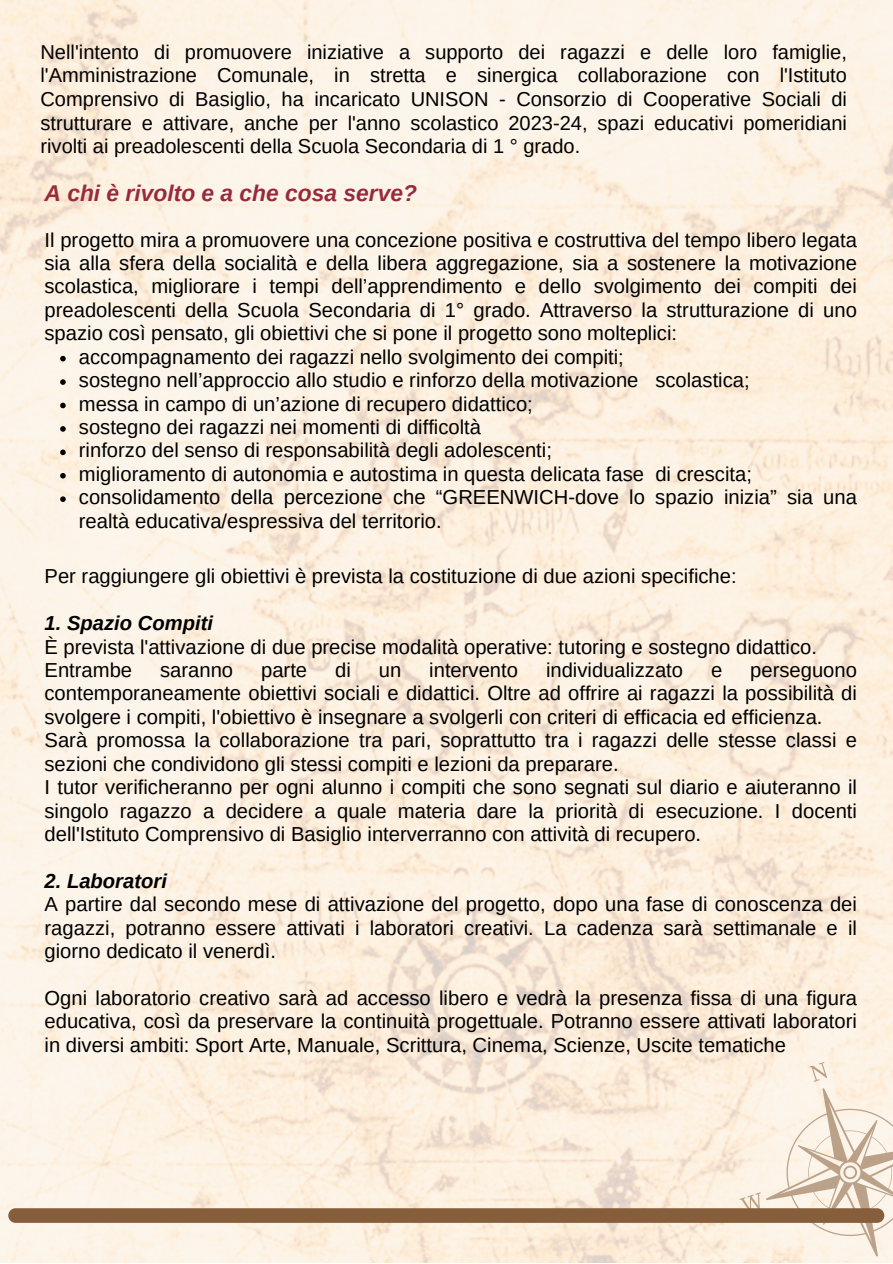
<style>
.page{position:relative;width:893px;height:1264px;background:#fff}
.page>*{position:absolute;margin:0;border:0;box-sizing:border-box;transform-origin:0 0}
.t1{font:italic 700 22.8px "Arimo";color:#992a3c}
.t2{font:20.25px/23.4px "Arimo";color:#000;text-align:justify}
.t3{font:italic 700 20.25px "Arimo";color:#000}
.t4{font:20.1px/23.5px "Arimo";color:#000;text-align:justify}
</style>
<div class="page">
<img style="left:0;top:0;width:892px;height:1262px">
<div style="left:8px;top:1208px;width:876px;height:14px;background:#865e3b;border-radius:7px"></div>
<svg style="left:739px;top:1061px;width:153px;height:201px;background:#ebdecd"></svg>
<svg style="left:60px;top:356px;width:6px;height:5px"></svg>
<svg style="left:60px;top:379px;width:6px;height:6px"></svg>
<svg style="left:60px;top:403px;width:6px;height:5px"></svg>
<svg style="left:60px;top:426px;width:6px;height:6px"></svg>
<svg style="left:60px;top:449px;width:6px;height:6px"></svg>
<svg style="left:60px;top:473px;width:6px;height:5px"></svg>
<svg style="left:60px;top:496px;width:6px;height:6px"></svg>
<p class="t4" style="left:40px;top:40px;width:808px">Nell'intento di promuovere iniziative a supporto dei ragazzi e delle loro famiglie, l'Amministrazione Comunale, in stretta e sinergica collaborazione con l'Istituto Comprensivo di Basiglio, ha incaricato UNISON - Consorzio di Cooperative Sociali di strutturare e attivare, anche per l'anno scolastico 2023-24, spazi educativi pomeridiani rivolti ai preadolescenti della Scuola Secondaria di 1 ° grado.</p>
<p class="t1" style="left:45px;top:180px;width:374px">A chi è rivolto e a che cosa serve?</p>
<p class="t2" style="left:45px;top:228px;width:813px">Il progetto mira a promuovere una concezione positiva e costruttiva del tempo libero legata sia alla sfera della socialità e della libera aggregazione, sia a sostenere la motivazione scolastica, migliorare i tempi dell’apprendimento e dello svolgimento dei compiti dei preadolescenti della Scuola Secondaria di 1° grado. Attraverso la strutturazione di uno spazio così pensato, gli obiettivi che si pone il progetto sono molteplici:</p>
<p class="t2" style="left:79px;top:345px;width:546px">accompagnamento dei ragazzi nello svolgimento dei compiti;</p>
<p class="t2" style="left:79px;top:368px;width:672px">sostegno nell’approccio allo studio e rinforzo della motivazione scolastica;</p>
<p class="t2" style="left:79px;top:392px;width:455px">messa in campo di un’azione di recupero didattico;</p>
<p class="t2" style="left:79px;top:415px;width:404px">sostegno dei ragazzi nei momenti di difficoltà</p>
<p class="t2" style="left:79px;top:438px;width:474px">rinforzo del senso di responsabilità degli adolescenti;</p>
<p class="t2" style="left:79px;top:462px;width:674px">miglioramento di autonomia e autostima in questa delicata fase di crescita;</p>
<p class="t2" style="left:79px;top:485px;width:779px">consolidamento della percezione che “GREENWICH-dove lo spazio inizia” sia una realtà educativa/espressiva del territorio.</p>
<p class="t2" style="left:45px;top:564px;width:693px">Per raggiungere gli obiettivi è prevista la costituzione di due azioni specifiche:</p>
<p class="t3" style="left:45px;top:612px;width:170px">1. Spazio Compiti</p>
<p class="t2" style="left:45px;top:635px;width:773px">È prevista l'attivazione di due precise modalità operative: tutoring e sostegno didattico.</p>
<p class="t2" style="left:45px;top:658px;width:89px">Entrambe</p>
<p class="t2" style="left:160px;top:658px;width:75px">saranno</p>
<p class="t2" style="left:261px;top:658px;width:48px">parte</p>
<p class="t2" style="left:335px;top:658px;width:17px">di</p>
<p class="t2" style="left:379px;top:658px;width:24px">un</p>
<p class="t2" style="left:429px;top:658px;width:90px">intervento</p>
<p class="t2" style="left:546px;top:658px;width:139px">individualizzato</p>
<p class="t2" style="left:711px;top:658px;width:13px">e</p>
<p class="t2" style="left:45px;top:658px;width:813px;text-indent:705px">perseguono contemporaneamente obiettivi sociali e didattici. Oltre ad offrire ai ragazzi la possibilità di svolgere i compiti, l'obiettivo è insegnare a svolgerli con criteri di efficacia ed efficienza.</p>
<p class="t2" style="left:45px;top:728px;width:813px">Sarà promossa la collaborazione tra pari, soprattutto tra i ragazzi delle stesse classi e sezioni che condividono gli stessi compiti e lezioni da preparare.</p>
<p class="t2" style="left:45px;top:775px;width:813px">I tutor verificheranno per ogni alunno i compiti che sono segnati sul diario e aiuteranno il singolo ragazzo a decidere a quale materia dare la priorità di esecuzione. I docenti dell'Istituto Comprensivo di Basiglio interverranno con attività di recupero.</p>
<p class="t3" style="left:45px;top:869px;width:124px">2. Laboratori</p>
<p class="t2" style="left:45px;top:892px;width:813px">A partire dal secondo mese di attivazione del progetto, dopo una fase di conoscenza dei ragazzi, potranno essere attivati i laboratori creativi. La cadenza sarà settimanale e il giorno dedicato il venerdì.</p>
<p class="t2" style="left:45px;top:986px;width:813px">Ogni laboratorio creativo sarà ad accesso libero e vedrà la presenza fissa di una figura educativa, così da preservare la continuità progettuale. Potranno essere attivati laboratori in diversi ambiti: Sport Arte, Manuale, Scrittura, Cinema, Scienze, Uscite tematiche</p>
</div>
